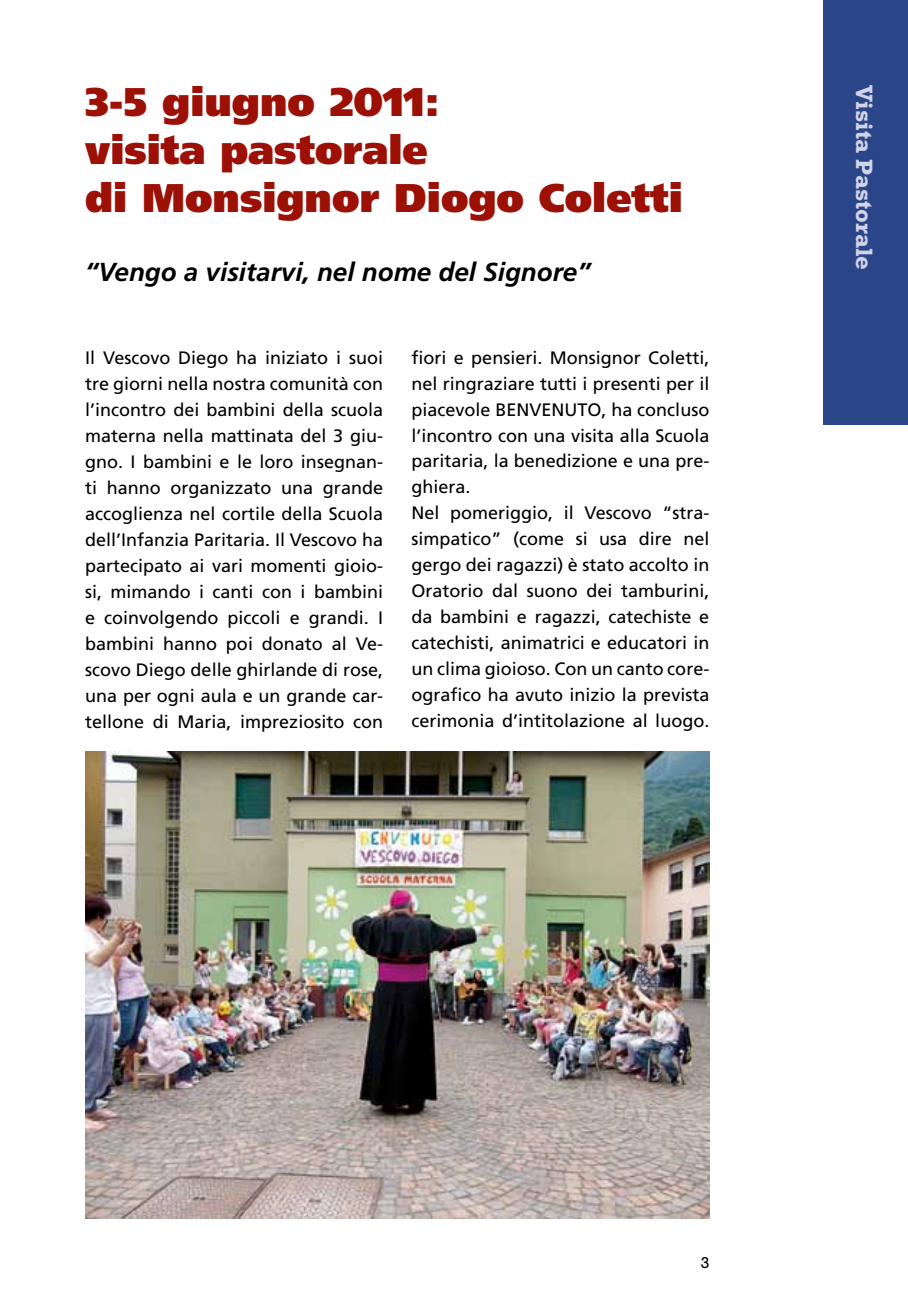
<style>
.page{position:relative;width:908px;height:1304px;background:#fff}
.page>*{position:absolute;margin:0;border:0;box-sizing:border-box;transform-origin:0 0}
.t1{font:900 40px/48px "Frutiger";color:#9c1006}
.t2{font:italic 700 26px "Frutiger";color:#000}
.t3{font:700 24px "Rockwell";color:#d1d3e8}
.t4{font:18px/26px "Frutiger";color:#000}
.t5{font:16px "Rockwell";color:#000}
</style>
<div class="page">
<img style="left:85px;top:752px;width:624px;height:467px">
<div style="left:822px;top:0;width:85px;height:425px;background:#2a4689"></div>
<h1 class="t1" style="left:85px;top:77px;width:599px">3-5 giugno 2011:<br>visita pastorale<br>di Monsignor Diogo Coletti</h1>
<h2 class="t2" style="left:85px;top:257px;width:506px">“Vengo a visitarvi, nel nome del Signore”</h2>
<p class="t4" style="left:85px;top:344px;width:299px">I l Vescovo Diego ha iniziato i suoi tre giorni nella nostra comunità con l’incontro dei bambini della scuola materna nella mattinata del 3 giu&shy;gno. I bambini e le loro insegnan&shy;ti hanno organizzato una grande accoglienza nel cortile della Scuola dell’I nfanzia Paritaria. I l Vescovo ha partecipato ai vari momenti gioio&shy;si, mimando i canti con i bambini e coinvolgendo piccoli e grandi. I bambini hanno poi donato al Ve&shy;scovo Diego delle ghirlande di rose, una per ogni aula e un grande car&shy;tellone di Maria, impreziosito con</p>
<p class="t4" style="left:411px;top:344px;width:299px;text-align:justify">fiori e pensieri. Monsignor Coletti, nel ringraziare tutti i presenti per il piacevole BENVENUTO</p>
<p class="t4" style="left:411px;top:396px;width:299px;text-indent:190px">, ha concluso l’incontro con una visita alla Scuola paritaria, la benedizione e una pre&shy;ghiera.<br>Nel pomeriggio, il Vescovo “stra&shy;simpatico” (come si usa dire nel gergo dei ragazzi) è stato accolto in<br>Oratorio dal suono dei tamburini, da bambini e ragazzi, catechiste e catechisti, animatrici e educatori in un clima gioioso. Con un canto core&shy;ografico ha avuto inizio la prevista cerimonia d’intitolazione al luogo.</p>
<h3 class="t3" style="left:878px;top:85px;width:186px;rotate:90deg">Visita Pastorale</h3>
<p class="t5" style="left:700px;top:1253px;width:10px">3</p>
</div>
